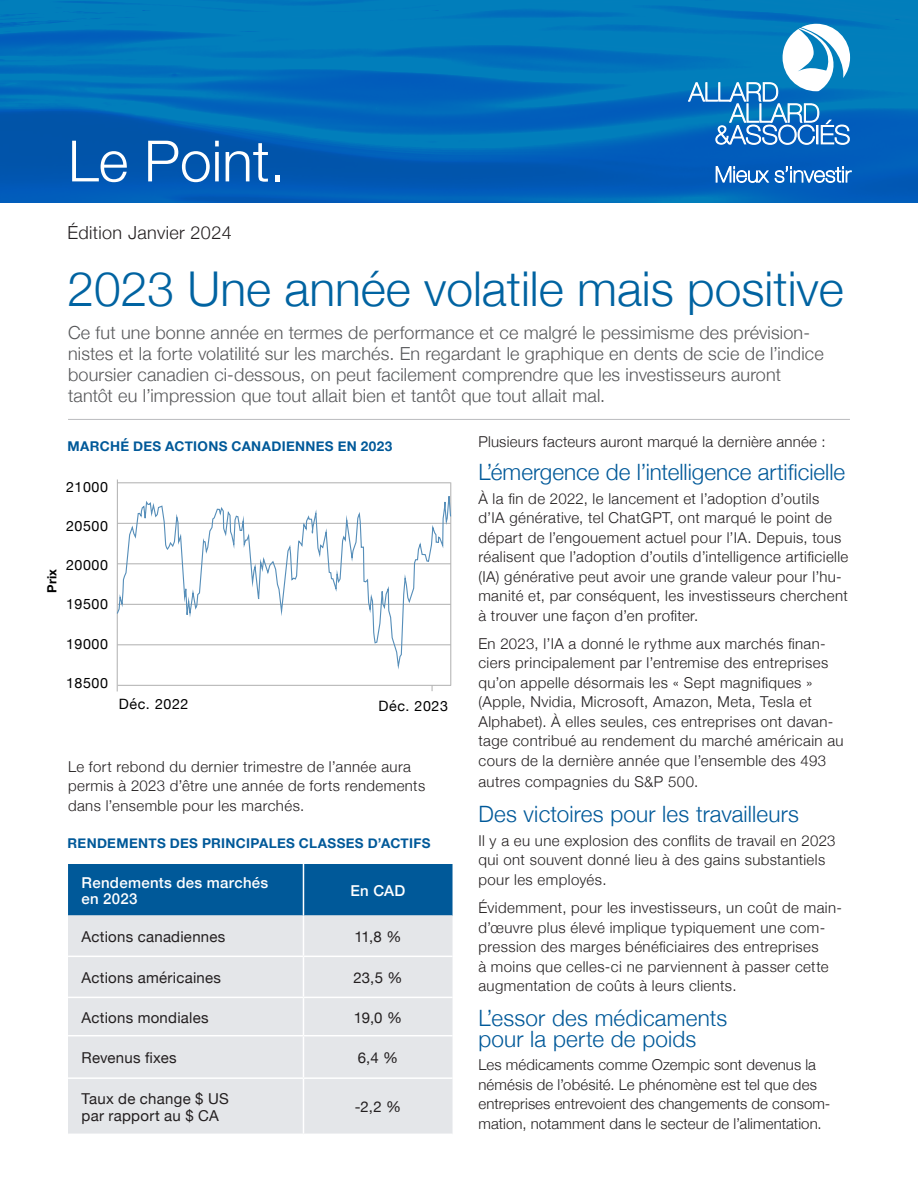
<style>
.page{position:relative;width:918px;height:1188px;background:#fff}
.page>*{position:absolute;margin:0;border:0;box-sizing:border-box;transform-origin:0 0}
.Gros_titre{font:300 57px "Helvetica Neue";color:#fff}
.Gros_titre-2{font:300 48px "Helvetica Neue";color:#0063a1}
.Sous-titres{font:300 22.5px/20.2px "Helvetica Neue";letter-spacing:.005em;color:#005999}
.Intro_début{font:300 18px/21px "Helvetica Neue";letter-spacing:.01em;color:#57585a}
.t1{font:300 18px "Helvetica Neue";letter-spacing:.02em;color:#231f20}
.Texte_courant{font:300 15px/19.5px "Helvetica Neue";letter-spacing:.025em;color:#231f20}
.Texte_courant-2{font:15px/16.5px "Helvetica Neue";letter-spacing:.015em;color:#231f20}
.Sous-titres-2{font:300 15px/19.5px "Helvetica Neue";letter-spacing:.03em;color:#231f20}
.Texte_courant-3{font:500 15px/16.5px "Helvetica Neue";letter-spacing:.02em;color:#fff}
.t2{font:14.25px "Helvetica Neue";letter-spacing:.04em;color:#000}
.Sous-titres-3{font:700 13.5px "Helvetica Neue";letter-spacing:.025em;color:#005999}
.Titre_Tableau{font:700 13.5px "Helvetica Neue";letter-spacing:.025em;color:#005999}
.t3{font:700 12.75px "Helvetica Neue";color:#000}
</style>
<div class="page">
<img style="left:0;top:0;width:918px;height:202px">
<div style="left:68px;top:864px;width:385px;height:51px;background:#005999"></div>
<div style="left:68px;top:916px;width:385px;height:218px;background:#e4e6e9"></div>
<hr style="left:68px;top:915px;width:235px;height:1px;background:#e4e6e9">
<hr style="left:304px;top:915px;width:149px;height:1px;background:#e4e6e9">
<hr style="left:68px;top:956px;width:235px;height:1px;background:#fff">
<hr style="left:303px;top:956px;width:150px;height:1px;background:#fff">
<hr style="left:68px;top:997px;width:235px;height:1px;background:#fff">
<hr style="left:303px;top:997px;width:150px;height:1px;background:#fff">
<hr style="left:68px;top:1035px;width:235px;height:1px;background:#fff">
<hr style="left:303px;top:1035px;width:150px;height:1px;background:#fff">
<hr style="left:68px;top:1077px;width:235px;height:2px;background:#fff">
<hr style="left:303px;top:1077px;width:150px;height:2px;background:#fff">
<hr style="left:303px;top:864px;width:1px;height:52px;background:#fff">
<hr style="left:303px;top:916px;width:1px;height:40px;background:#fff">
<hr style="left:303px;top:957px;width:1px;height:40px;background:#fff">
<hr style="left:303px;top:998px;width:1px;height:37px;background:#fff">
<hr style="left:303px;top:1036px;width:1px;height:41px;background:#fff">
<hr style="left:303px;top:1079px;width:1px;height:55px;background:#fff">
<hr style="left:118px;top:685px;width:333px;height:1px;background:#afafaf">
<hr style="left:117px;top:483px;width:334px;height:1px;background:#afafaf">
<hr style="left:117px;top:480px;width:1px;height:211px;background:#afafaf">
<hr style="left:451px;top:482px;width:1px;height:204px;background:#afafaf">
<svg style="left:116px;top:496px;width:336px;height:177px"></svg>
<hr style="left:68px;top:419px;width:782px;height:1px;background:#babbbe">
<svg style="left:689px;top:24px;width:161px;height:120px"></svg>
<svg style="left:716px;top:167px;width:52px;height:15px"></svg>
<svg style="left:775px;top:167px;width:76px;height:15px"></svg>
<p class="Gros_titre" style="left:68px;top:115px;width:219px">Le Point.</p>
<p class="t3" style="left:42px;top:593px;width:25px;rotate:-90deg">Prix</p>
<p class="t1" style="left:68px;top:218px;width:166px">Édition Janvier 2024</p>
<p class="Gros_titre-2" style="left:68px;top:250px;width:778px">2023 Une année volatile mais positive</p>
<p class="Intro_début" style="left:68px;top:320px;width:757px">Ce fut une bonne année en termes de performance et ce malgré le pessimisme des prévision&shy;nistes et la forte volatilité sur les marchés. En regardant le graphique en dents de scie de l’indice boursier canadien ci-dessous, on peut facilement comprendre que les investisseurs auront tantôt eu l’impression que tout allait bien et tantôt que tout allait mal.</p>
<p class="Titre_Tableau" style="left:68px;top:435px;width:326px">MARCHÉ DES ACTIONS CANADIENNES EN 2023</p>
<p class="Texte_courant" style="left:478px;top:430px;width:349px">Plusieurs facteurs auront marqué la dernière année :</p>
<p class="Sous-titres" style="left:478px;top:460px;width:368px">L’émergence de l’intelligence artificielle</p>
<p class="Texte_courant" style="left:478px;top:487px;width:371px">À la fin de 2022, le lancement et l’adoption d’outils d’IA générative, tel ChatGPT, ont marqué le point de départ de l’engouement actuel pour l’IA. Depuis, tous réalisent que l’adoption d’outils d’intelligence artificielle (IA) générative peut avoir une grande valeur pour l’hu&shy;manité et, par conséquent, les investisseurs cherchent à trouver une façon d’en profiter.</p>
<p class="Texte_courant" style="left:478px;top:632px;width:367px">En 2023, l’IA a donné le rythme aux marchés finan&shy;ciers principalement par l’entremise des entreprises qu’on appelle désormais les « Sept magnifiques » (Apple, Nvidia, Microsoft, Amazon, Meta, Tesla et Alphabet). À elles seules, ces entreprises ont davan&shy;tage contribué au rendement du marché américain au cours de la dernière année que l’ensemble des 493</p>
<p class="Texte_courant" style="left:478px;top:770px;width:221px">autres compagnies du S&amp;P 500.</p>
<p class="Sous-titres" style="left:478px;top:802px;width:322px">Des victoires pour les travailleurs</p>
<p class="Texte_courant" style="left:478px;top:830px;width:359px">Il y a eu une explosion des conflits de travail en 2023 qui ont souvent donné lieu à des gains substantiels pour les employés.</p>
<p class="Texte_courant" style="left:478px;top:897px;width:365px">Évidemment, pour les investisseurs, un coût de main&shy;d’œuvre plus élevé implique typiquement une com&shy;pression des marges bénéficiaires des entreprises<br>à moins que celles-ci ne parviennent à passer cette augmentation de coûts à leurs clients.</p>
<p class="Sous-titres" style="left:478px;top:1007px;width:250px">L’essor des médicaments pour la perte de poids</p>
<p class="Texte_courant" style="left:478px;top:1054px;width:354px">Les médicaments comme Ozempic sont devenus la némésis de l’obésité. Le phénomène est tel que des entreprises entrevoient des changements de consom&shy;mation, notamment dans le secteur de l’alimentation.</p>
<p class="t2" style="left:66px;top:476px;width:43px">21000</p>
<p class="t2" style="left:66px;top:516px;width:43px">20500</p>
<p class="t2" style="left:66px;top:555px;width:43px">20000</p>
<p class="t2" style="left:66px;top:594px;width:43px">19500</p>
<p class="t2" style="left:66px;top:633px;width:43px">19000</p>
<p class="t2" style="left:66px;top:672px;width:43px">18500</p>
<p class="t2" style="left:119px;top:694px;width:71px">Déc. 2022</p>
<p class="t2" style="left:379px;top:696px;width:71px">Déc. 2023</p>
<p class="Sous-titres-2" style="left:68px;top:755px;width:359px">Le fort rebond du dernier trimestre de l’année aura permis à 2023 d’être une année de forts rendements dans l’ensemble pour les marchés.</p>
<p class="Sous-titres-3" style="left:68px;top:833px;width:365px">RENDEMENTS DES PRINCIPALES CLASSES D’ACTIFS</p>
<p class="Texte_courant-3" style="left:82px;top:873px;width:188px">Rendements des marchés en 2023</p>
<p class="Texte_courant-3" style="left:351px;top:881px;width:56px">En CAD</p>
<p class="Texte_courant-2" style="left:82px;top:929px;width:145px">Actions canadiennes</p>
<p class="Texte_courant-2" style="left:355px;top:929px;width:48px">11,8 %</p>
<p class="Texte_courant-2" style="left:82px;top:970px;width:141px">Actions américaines</p>
<p class="Texte_courant-2" style="left:353px;top:970px;width:51px">23,5 %</p>
<p class="Texte_courant-2" style="left:82px;top:1010px;width:129px">Actions mondiales</p>
<p class="Texte_courant-2" style="left:354px;top:1010px;width:50px">19,0 %</p>
<p class="Texte_courant-2" style="left:82px;top:1050px;width:97px">Revenus fixes</p>
<p class="Texte_courant-2" style="left:358px;top:1050px;width:42px">6,4 %</p>
<p class="Texte_courant-2" style="left:82px;top:1091px;width:149px">Taux de change $ US par rapport au $ CA</p>
<p class="Texte_courant-2" style="left:355px;top:1100px;width:48px">-2,2 %</p>
</div>
